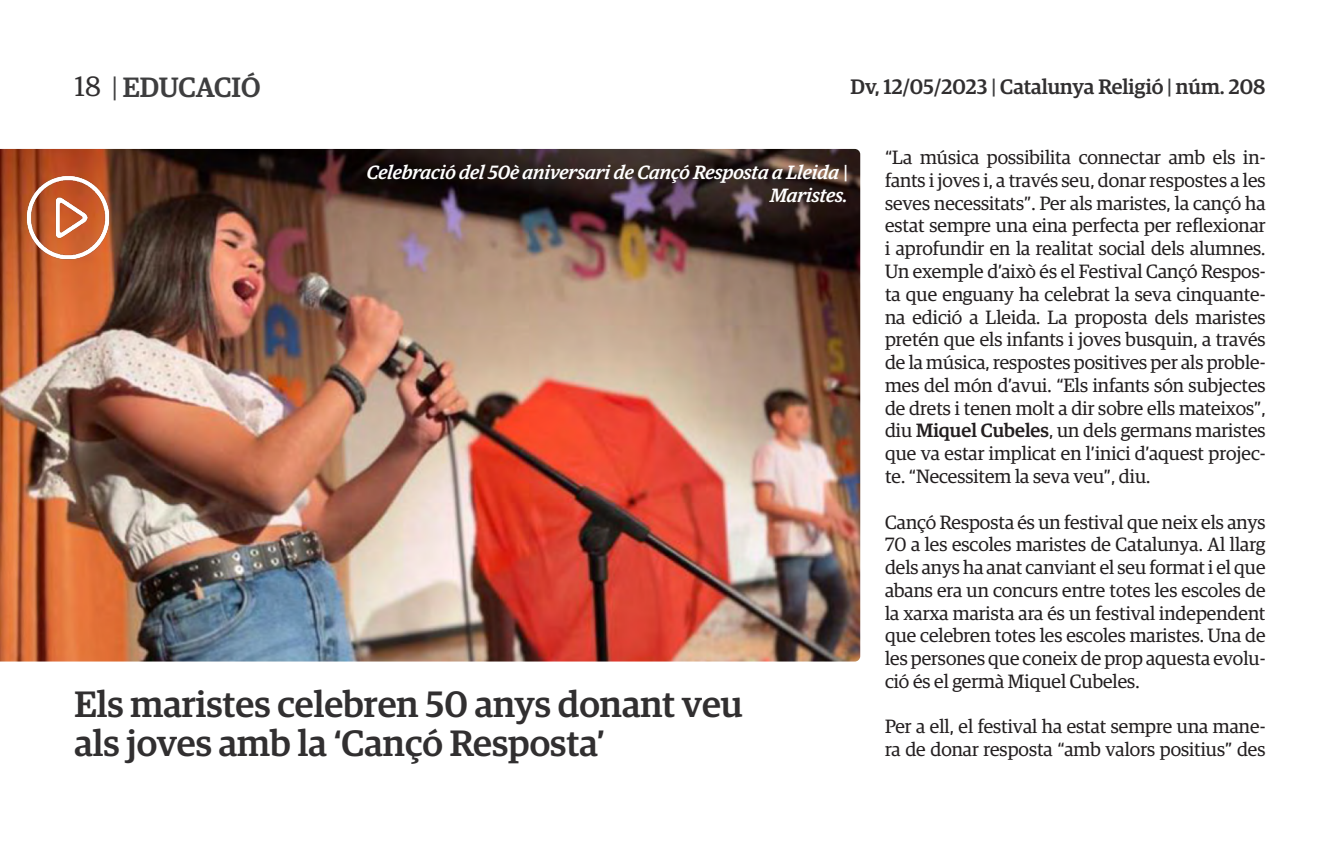
<style>
.page{position:relative;width:1340px;height:844px;background:#fff}
.page>*{position:absolute;margin:0;border:0;box-sizing:border-box;transform-origin:0 0}
.t1{font:500 36.75px "Guardian Egyp";color:#312f30}
.t2{font:500 28px "Guardian Egyp";color:#3e3e3f}
.t3{font:500 21px "Guardian Egyp";color:#312f30}
.t4{font:19.25px/22.8px "Guardian Egyp";color:#231f20;text-align:justify}
.t5{font:italic 500 19.25px/22.8px "Guardian Egyp";color:#fff;text-align:right}
.s1{font-weight:400;color:#312f30}
.s2{font-weight:400}
.s3{color:#3e3e3f}
.s4{font-weight:500}
</style>
<div class="page">
<img style="left:0;top:149px;width:860px;height:512px">
<img style="left:24px;top:174px;width:88px;height:87px">
<h2 class="t2" style="left:74px;top:67px;width:187px"><span class="s1">18</span> <span class="s2">|</span> EDUCACIÓ</h2>
<p class="t3" style="left:850px;top:71px;width:416px">Dv, 12/05/2023 <span class="s3">|</span> Catalunya Religió <span class="s3">|</span> núm. 208</p>
<p class="t5" style="left:367px;top:159px;width:482px">Celebració del 50è aniversari de Cançó Resposta a Lleida |<br>Maristes.</p>
<p class="t1" style="left:74px;top:678px;width:670px">Els maristes celebren 50 anys donant veu</p>
<p class="t1" style="left:74px;top:716px;width:532px">als joves amb la ‘Cançó Resposta’</p>
<p class="t4" style="left:885px;top:145px;width:382px">“La música possibilita connectar amb els in&shy;fants i joves i, a través seu, donar respostes a les seves necessitats”. Per als maristes, la cançó ha estat sempre una eina perfecta per reflexionar i aprofundir en la realitat social dels alumnes.<br>Un exemple d’això és el Festival Cançó Respos&shy;ta que enguany ha celebrat la seva cinquante&shy;na edició a Lleida. La proposta dels maristes pretén que els infants i joves busquin, a través de la música, respostes positives per als proble&shy;mes del món d’avui. “Els infants són subjectes de drets i tenen molt a dir sobre ells mateixos”, diu <span class="s4">Miquel Cubeles</span>, un dels germans maristes que va estar implicat en l’inici d’aquest projec&shy;te. “Necessitem la seva veu”, diu.</p>
<p class="t4" style="left:885px;top:509px;width:382px">Cançó Resposta és un festival que neix els anys 70 a les escoles maristes de Catalunya. Al llarg dels anys ha anat canviant el seu format i el que abans era un concurs entre totes les escoles de la xarxa marista ara és un festival independent que celebren totes les escoles maristes. Una de les persones que coneix de prop aquesta evolu&shy;ció és el germà Miquel Cubeles.</p>
<p class="t4" style="left:885px;top:714px;width:382px">Per a ell, el festival ha estat sempre una mane&shy;ra de donar resposta “amb valors positius” des</p>
</div>
